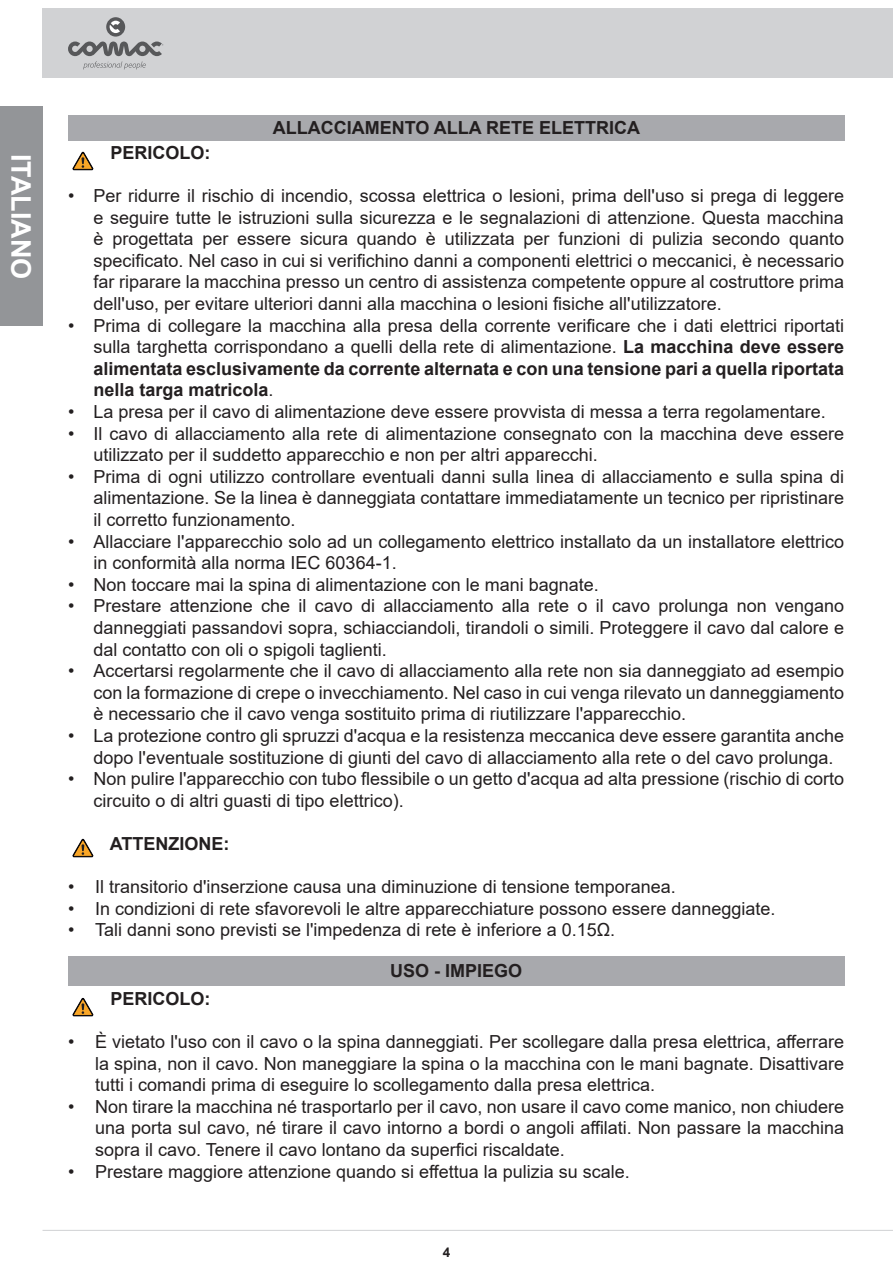
<style>
.page{position:relative;width:893px;height:1263px;background:#fff}
.page>*{position:absolute;margin:0;border:0;box-sizing:border-box;transform-origin:0 0}
.t1{font:700 27px "Arial";color:#fff}
.t2{font:18px/21.6px "Arial";color:#231f20;text-align:justify}
.Titoli_paragrafo__IT{font:700 18px "Arial";color:#231f20}
.t3{font:700 13.5px "Arial";color:#231f20}
.s1{font-weight:700}
</style>
<div class="page">
<div style="left:43px;top:9px;width:849px;height:69px;background:#d1d2d4"></div>
<svg style="left:106px;top:17px;width:19px;height:20px"></svg>
<svg style="left:110px;top:21px;width:10px;height:12px"></svg>
<svg style="left:68px;top:42px;width:95px;height:27px"></svg>
<hr style="left:43px;top:1230px;width:850px;height:1px;background:#d1d2d4">
<div style="left:0;top:106px;width:43px;height:220px;background:#939598"></div>
<svg style="left:73px;top:151px;width:21px;height:20px"></svg>
<svg style="left:73px;top:838px;width:21px;height:19px"></svg>
<div style="left:68px;top:115px;width:776px;height:25px;background:#a8a9ad"></div>
<svg style="left:73px;top:997px;width:21px;height:19px"></svg>
<div style="left:68px;top:956px;width:776px;height:29px;background:#a8a9ad"></div>
<h1 class="t1" style="left:40px;top:154px;width:127px;rotate:90deg">ITALIANO</h1>
<p class="Titoli_paragrafo__IT" style="left:273px;top:115px;width:369px">ALLACCIAMENTO ALLA RETE ELETTRICA</p>
<p class="Titoli_paragrafo__IT" style="left:111px;top:140px;width:102px">PERICOLO:</p>
<p class="t2" style="left:94px;top:185px;width:752px;text-indent:-26px">• Per ridurre il rischio di incendio, scossa elettrica o lesioni, prima dell'uso si prega di leggere e seguire tutte le istruzioni sulla sicurezza e le segnalazioni di attenzione. Questa macchina è progettata per essere sicura quando è utilizzata per funzioni di pulizia secondo quanto specificato. Nel caso in cui si verifichino danni a componenti elettrici o meccanici, è necessario far riparare la macchina presso un centro di assistenza competente oppure al costruttore prima dell'uso, per evitare ulteriori danni alla macchina o lesioni fisiche all'utilizzatore.</p>
<p class="t2" style="left:94px;top:314px;width:752px;text-indent:-26px">• Prima di collegare la macchina alla presa della corrente verificare che i dati elettrici riportati sulla targhetta corrispondano a quelli della rete di alimentazione. <span class="s1">La macchina deve essere alimentata esclusivamente da corrente alternata e con una tensione pari a quella riportata nella targa matricola</span>.</p>
<p class="t2" style="left:68px;top:401px;width:759px">• La presa per il cavo di alimentazione deve essere provvista di messa a terra regolamentare.</p>
<p class="t2" style="left:94px;top:422px;width:752px;text-indent:-26px">• Il cavo di allacciamento alla rete di alimentazione consegnato con la macchina deve essere utilizzato per il suddetto apparecchio e non per altri apparecchi.</p>
<p class="t2" style="left:94px;top:465px;width:752px;text-indent:-26px">• Prima di ogni utilizzo controllare eventuali danni sulla linea di allacciamento e sulla spina di alimentazione. Se la linea è danneggiata contattare immediatamente un tecnico per ripristinare il corretto funzionamento.</p>
<p class="t2" style="left:94px;top:530px;width:752px;text-indent:-26px">• Allacciare l'apparecchio solo ad un collegamento elettrico installato da un installatore elettrico in conformità alla norma IEC 60364-1.</p>
<p class="t2" style="left:68px;top:573px;width:532px">• Non toccare mai la spina di alimentazione con le mani bagnate.</p>
<p class="t2" style="left:94px;top:595px;width:752px;text-indent:-26px">• Prestare attenzione che il cavo di allacciamento alla rete o il cavo prolunga non vengano danneggiati passandovi sopra, schiacciandoli, tirandoli o simili. Proteggere il cavo dal calore e dal contatto con oli o spigoli taglienti.</p>
<p class="t2" style="left:94px;top:660px;width:752px;text-indent:-26px">• Accertarsi regolarmente che il cavo di allacciamento alla rete non sia danneggiato ad esempio con la formazione di crepe o invecchiamento. Nel caso in cui venga rilevato un danneggiamento è necessario che il cavo venga sostituito prima di riutilizzare l'apparecchio.</p>
<p class="t2" style="left:94px;top:725px;width:752px;text-indent:-26px">• La protezione contro gli spruzzi d'acqua e la resistenza meccanica deve essere garantita anche dopo l'eventuale sostituzione di giunti del cavo di allacciamento alla rete o del cavo prolunga.</p>
<p class="t2" style="left:94px;top:768px;width:752px;text-indent:-26px">• Non pulire l'apparecchio con tubo flessibile o un getto d'acqua ad alta pressione (rischio di corto circuito o di altri guasti di tipo elettrico).</p>
<p class="Titoli_paragrafo__IT" style="left:110px;top:831px;width:121px">ATTENZIONE:</p>
<p class="t2" style="left:68px;top:876px;width:609px">• Il transitorio d'inserzione causa una diminuzione di tensione temporanea.</p>
<p class="t2" style="left:68px;top:897px;width:709px">• In condizioni di rete sfavorevoli le altre apparecchiature possono essere danneggiate.</p>
<p class="t2" style="left:68px;top:919px;width:549px">• Tali danni sono previsti se l'impedenza di rete è inferiore a 0.15Ω.</p>
<p class="Titoli_paragrafo__IT" style="left:390px;top:958px;width:134px">USO - IMPIEGO</p>
<p class="Titoli_paragrafo__IT" style="left:111px;top:986px;width:102px">PERICOLO:</p>
<p class="t2" style="left:95px;top:1031px;width:750px;text-indent:-27px">• È vietato l'uso con il cavo o la spina danneggiati. Per scollegare dalla presa elettrica, afferrare la spina, non il cavo. Non maneggiare la spina o la macchina con le mani bagnate. Disattivare tutti i comandi prima di eseguire lo scollegamento dalla presa elettrica.</p>
<p class="t2" style="left:95px;top:1095px;width:750px;text-indent:-27px">• Non tirare la macchina né trasportarlo per il cavo, non usare il cavo come manico, non chiudere una porta sul cavo, né tirare il cavo intorno a bordi o angoli affilati. Non passare la macchina sopra il cavo. Tenere il cavo lontano da superfici riscaldate.</p>
<p class="t2" style="left:68px;top:1160px;width:563px">• Prestare maggiore attenzione quando si effettua la pulizia su scale.</p>
<p class="t3" style="left:443px;top:1243px;width:9px">4</p>
</div>
